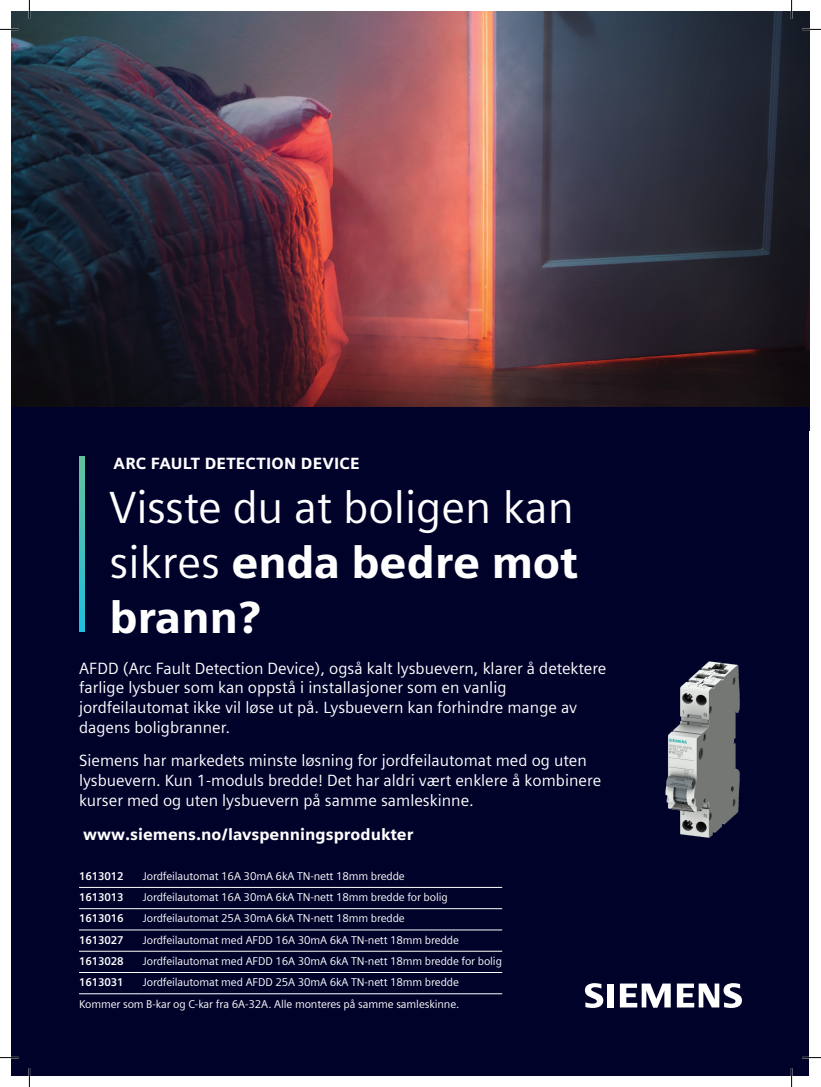
<style>
.page{position:relative;width:821px;height:1087px;background:#fff}
.page>*{position:absolute;margin:0;border:0;box-sizing:border-box;transform-origin:0 0}
.t1{font:45px/55px "Siemens Sans";color:#fff;text-align:justify}
.t2{font:16.25px/19.5px "Siemens Sans";color:#fff}
.t3{font:900 16.25px "Siemens Sans";color:#fff}
.t4{font:11.25px/21.2px "Siemens Sans";letter-spacing:-.01em;color:#fff;text-align:right}
.t5{font:700 11.25px "Siemens Sans";letter-spacing:-.01em;color:#fff}
.s1{font-weight:900}
</style>
<div class="page">
<img style="left:12px;top:12px;width:797px;height:395px">
<div style="left:12px;top:407px;width:797px;height:668px;background:#00022a"></div>
<svg style="left:79px;top:456px;width:6px;height:175px"></svg>
<hr style="left:79px;top:887px;width:64px;height:1px;background:#fff">
<hr style="left:143px;top:887px;width:359px;height:1px;background:#fff">
<hr style="left:79px;top:908px;width:64px;height:1px;background:#fff">
<hr style="left:143px;top:908px;width:359px;height:1px;background:#fff">
<hr style="left:79px;top:929px;width:64px;height:1px;background:#fff">
<hr style="left:143px;top:929px;width:359px;height:1px;background:#fff">
<hr style="left:79px;top:950px;width:64px;height:1px;background:#fff">
<hr style="left:143px;top:950px;width:359px;height:1px;background:#fff">
<hr style="left:79px;top:972px;width:64px;height:1px;background:#fff">
<hr style="left:143px;top:972px;width:359px;height:1px;background:#fff">
<hr style="left:79px;top:993px;width:64px;height:1px;background:#fff">
<hr style="left:143px;top:993px;width:359px;height:1px;background:#fff">
<img style="left:665px;top:661px;width:75px;height:177px">
<svg style="left:585px;top:983px;width:28px;height:24px"></svg>
<svg style="left:620px;top:983px;width:50px;height:24px"></svg>
<svg style="left:677px;top:983px;width:65px;height:24px"></svg>
<svg style="left:0;top:29px;width:19px;height:1px"></svg>
<svg style="left:802px;top:29px;width:19px;height:1px"></svg>
<svg style="left:0;top:1056px;width:19px;height:2px"></svg>
<svg style="left:802px;top:1056px;width:19px;height:2px"></svg>
<svg style="left:29px;top:0;width:1px;height:19px"></svg>
<svg style="left:29px;top:1068px;width:1px;height:18px"></svg>
<svg style="left:790px;top:0;width:2px;height:19px"></svg>
<svg style="left:790px;top:1068px;width:2px;height:18px"></svg>
<p class="t3" style="left:113px;top:453px;width:247px">ARC FAULT DETECTION DEVICE</p>
<h1 class="t1" style="left:110px;top:480px;width:469px">Visste du at boligen kan sikres <span class="s1">enda bedre mot brann?</span></h1>
<p class="t2" style="left:79px;top:658px;width:529px">AFDD (Arc Fault Detection Device), også kalt lysbuevern, klarer å detektere farlige lysbuer som kan oppstå i installasjoner som en vanlig jordfeilautomat ikke vil løse ut på. Lysbuevern kan forhindre mange av dagens boligbranner.</p>
<p class="t2" style="left:79px;top:750px;width:524px;line-height:19.9px">Siemens har markedets minste løsning for jordfeilautomat med og uten lysbuevern. Kun 1-moduls bredde! Det har aldri vært enklere å kombinere kurser med og uten lysbuevern på samme samleskinne.</p>
<p class="t3" style="left:83px;top:824px;width:332px">www.siemens.no/lavspenningsprodukter</p>
<p class="t5" style="left:79px;top:869px;width:46px">1613012</p>
<p class="t4" style="left:143px;top:865px;width:263px">Jordfeilautomat 16A 30mA 6kA TN-nett 18mm bredde</p>
<p class="t5" style="left:79px;top:890px;width:46px">1613013</p>
<p class="t4" style="left:143px;top:886px;width:306px">Jordfeilautomat 16A 30mA 6kA TN-nett 18mm bredde for bolig</p>
<p class="t5" style="left:79px;top:912px;width:46px">1613016</p>
<p class="t4" style="left:143px;top:907px;width:263px">Jordfeilautomat 25A 30mA 6kA TN-nett 18mm bredde</p>
<p class="t5" style="left:79px;top:933px;width:46px">1613027</p>
<p class="t4" style="left:143px;top:929px;width:318px">Jordfeilautomat med AFDD 16A 30mA 6kA TN-nett 18mm bredde</p>
<p class="t5" style="left:79px;top:954px;width:46px">1613028</p>
<p class="t4" style="left:143px;top:950px;width:360px">Jordfeilautomat med AFDD 16A 30mA 6kA TN-nett 18mm bredde for bolig</p>
<p class="t5" style="left:79px;top:975px;width:46px">1613031</p>
<p class="t4" style="left:79px;top:971px;width:382px">Jordfeilautomat med AFDD 25A 30mA 6kA TN-nett 18mm bredde<br>Kommer som B-kar og C-kar fra 6A-32A. Alle monteres på samme samleskinne.</p>
</div>
